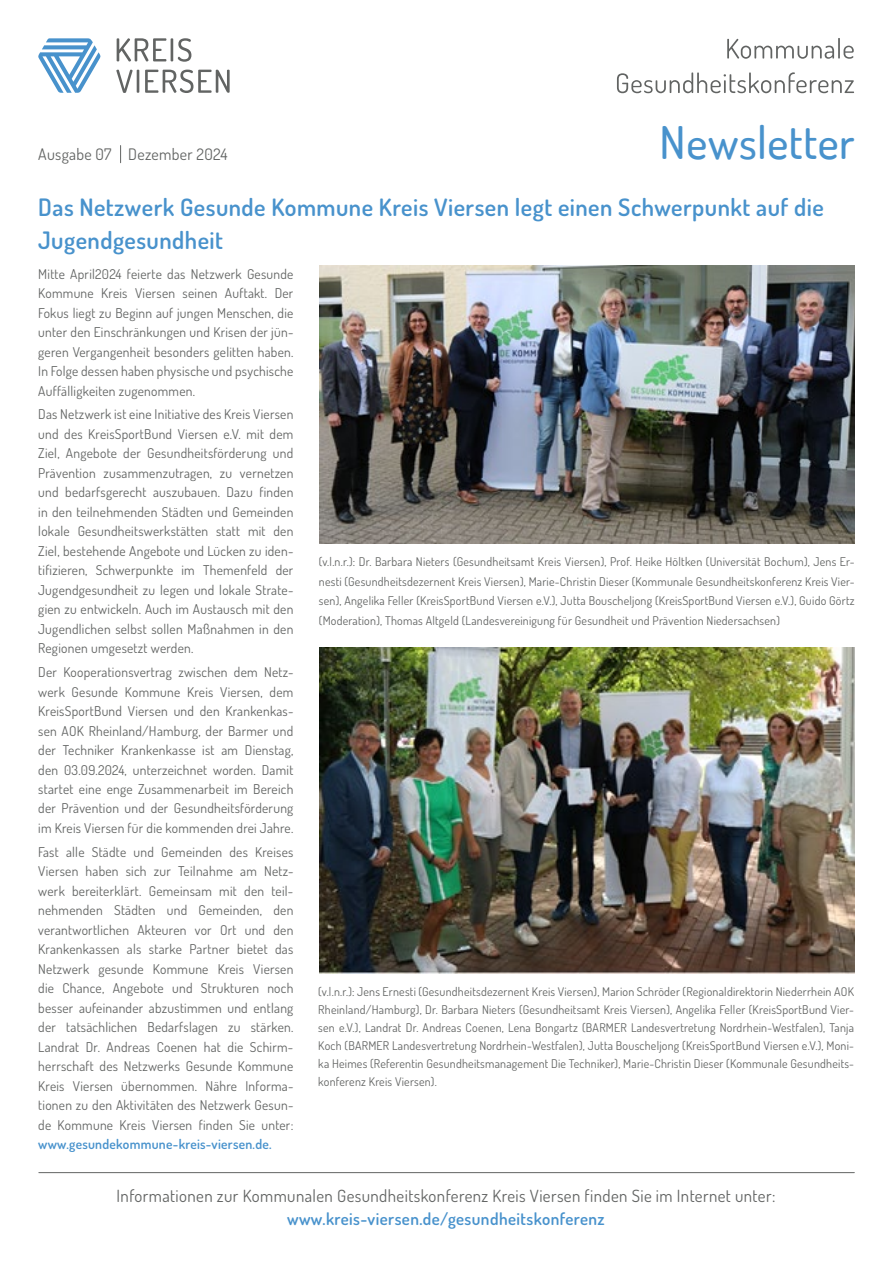
<style>
.page{position:relative;width:893px;height:1263px;background:#fff}
.page>*{position:absolute;margin:0;border:0;box-sizing:border-box;transform-origin:0 0}
.t1{font:500 45px "Dosis";letter-spacing:.01em;color:#4892cc}
.t2{font:600 24px/33px "Dosis";letter-spacing:.02em;color:#4892cc}
.t3{font:16.8px "Dosis";letter-spacing:.025em;color:#626463}
.t4{font:600 16.8px "Dosis";letter-spacing:.025em;color:#4892cc}
.t5{font:15.9px "Dosis";letter-spacing:.02em;color:#626463}
.t6{font:13.5px/19.5px "Dosis";letter-spacing:.02em;color:#626463;text-align:justify}
.t7{font:600 13.5px "Dosis";letter-spacing:.02em;color:#4892cc}
.t8{font:12px/18px "Dosis";letter-spacing:.02em;color:#626463;text-align:justify}
</style>
<div class="page">
<svg style="left:38px;top:38px;width:63px;height:55px"></svg>
<svg style="left:117px;top:38px;width:74px;height:24px"></svg>
<svg style="left:116px;top:70px;width:114px;height:23px"></svg>
<svg style="left:617px;top:72px;width:237px;height:21px"></svg>
<svg style="left:727px;top:38px;width:127px;height:21px"></svg>
<hr style="left:39px;top:1172px;width:815px;height:1px;background:#626463">
<img style="left:320px;top:265px;width:535px;height:278px">
<img style="left:319px;top:648px;width:535px;height:326px">
<svg style="left:120px;top:146px;width:1px;height:17px"></svg>
<h1 class="t1" style="left:660px;top:114px;width:197px">Newsletter</h1>
<h2 class="t2" style="left:38px;top:190px;width:787px">Das Netzwerk Gesunde Kommune Kreis Viersen legt einen Schwerpunkt auf die<br>Jugendgesundheit</h2>
<p class="t5" style="left:38px;top:143px;width:191px">Ausgabe 07 Dezember 2024</p>
<p class="t6" style="left:38px;top:263px;width:257px">Mitte April2024 feierte das Netzwerk Gesunde Kommune Kreis Viersen seinen Auftakt. Der Fokus liegt zu Beginn auf jungen Menschen, die unter den Einschränkungen und Krisen der jün&shy;geren Vergangenheit besonders gelitten haben.<br>In Folge dessen haben physische und psychische Auffälligkeiten zugenommen.</p>
<p class="t6" style="left:38px;top:404px;width:257px">Das Netzwerk ist eine Initiative des Kreis Viersen und des KreisSportBund Viersen e.V. mit dem Ziel, Angebote der Gesundheitsförderung und Prävention zusammenzutragen, zu vernetzen und bedarfsgerecht auszubauen. Dazu finden in den teilnehmenden Städten und Gemeinden lokale Gesundheitswerkstätten statt mit den Ziel, bestehende Angebote und Lücken zu iden&shy;tifizieren, Schwerpunkte im Themenfeld der Jugendgesundheit zu legen und lokale Strate&shy;gien zu entwickeln. Auch im Austausch mit den Jugendlichen selbst sollen Maßnahmen in den Regionen umgesetzt werden.</p>
<p class="t6" style="left:38px;top:662px;width:257px">Der Kooperationsvertrag zwischen dem Netz&shy;werk Gesunde Kommune Kreis Viersen, dem KreisSportBund Viersen und den Krankenkas&shy;sen AOK Rheinland/Hamburg, der Barmer und der Techniker Krankenkasse ist am Dienstag, den 03.09.2024, unterzeichnet worden. Damit startet eine enge Zusammenarbeit im Bereich der Prävention und der Gesundheitsförderung im Kreis Viersen für die kommenden drei Jahre.</p>
<p class="t6" style="left:38px;top:841px;width:257px">Fast alle Städte und Gemeinden des Kreises Viersen haben sich zur Teilnahme am Netz&shy;werk bereiterklärt. Gemeinsam mit den teil&shy;nehmenden Städten und Gemeinden, den verantwortlichen Akteuren vor Ort und den Krankenkassen als starke Partner bietet das Netzwerk gesunde Kommune Kreis Viersen die Chance, Angebote und Strukturen noch besser aufeinander abzustimmen und entlang der tatsächlichen Bedarfslagen zu stärken.<br>Landrat Dr. Andreas Coenen hat die Schirm&shy;herrschaft des Netzwerks Gesunde Kommune Kreis Viersen übernommen. Nähre Informa&shy;tionen zu den Aktivitäten des Netzwerk Gesun&shy;de Kommune Kreis Viersen finden Sie unter:</p>
<p class="t7" style="left:38px;top:1135px;width:235px">www.gesundekommune-kreis-viersen.de.</p>
<p class="t8" style="left:319px;top:551px;width:537px;line-height:19.5px">(v.l.n.r.): Dr. Barbara Nieters (Gesundheitsamt Kreis Viersen), Prof. Heike Höltken (Universität Bochum), Jens Er&shy;nesti (Gesundheitsdezernent Kreis Viersen), Marie-Christin Dieser (Kommunale Gesundheitskonferenz Kreis Vier&shy;sen), Angelika Feller (KreisSportBund Viersen e.V.), Jutta Bouscheljong (KreisSportBund Viersen e.V.), Guido Görtz (Moderation), Thomas Altgeld (Landesvereinigung für Gesundheit und Prävention Niedersachsen)</p>
<p class="t8" style="left:318px;top:981px;width:537px">(v.l.n.r.): Jens Ernesti (Gesundheitsdezernent Kreis Viersen), Marion Schröder (Regionaldirektorin Niederrhein AOK Rheinland/Hamburg), Dr. Barbara Nieters (Gesundheitsamt Kreis Viersen), Angelika Feller (KreisSportBund Vier&shy;sen e.V.), Landrat Dr. Andreas Coenen, Lena Bongartz (BARMER Landesvertretung Nordrhein-Westfalen), Tanja Koch (BARMER Landesvertretung Nordrhein-Westfalen), Jutta Bouscheljong (KreisSportBund Viersen e.V.), Moni&shy;ka Heimes (Referentin Gesundheitsmanagement Die Techniker), Marie-Christin Dieser (Kommunale Gesundheits&shy;konferenz Kreis Viersen).</p>
<p class="t3" style="left:117px;top:1184px;width:660px">Informationen zur Kommunalen Gesundheitskonferenz Kreis Viersen finden Sie im Internet unter:</p>
<p class="t4" style="left:287px;top:1208px;width:319px">www.kreis-viersen.de/gesundheitskonferenz</p>
</div>
